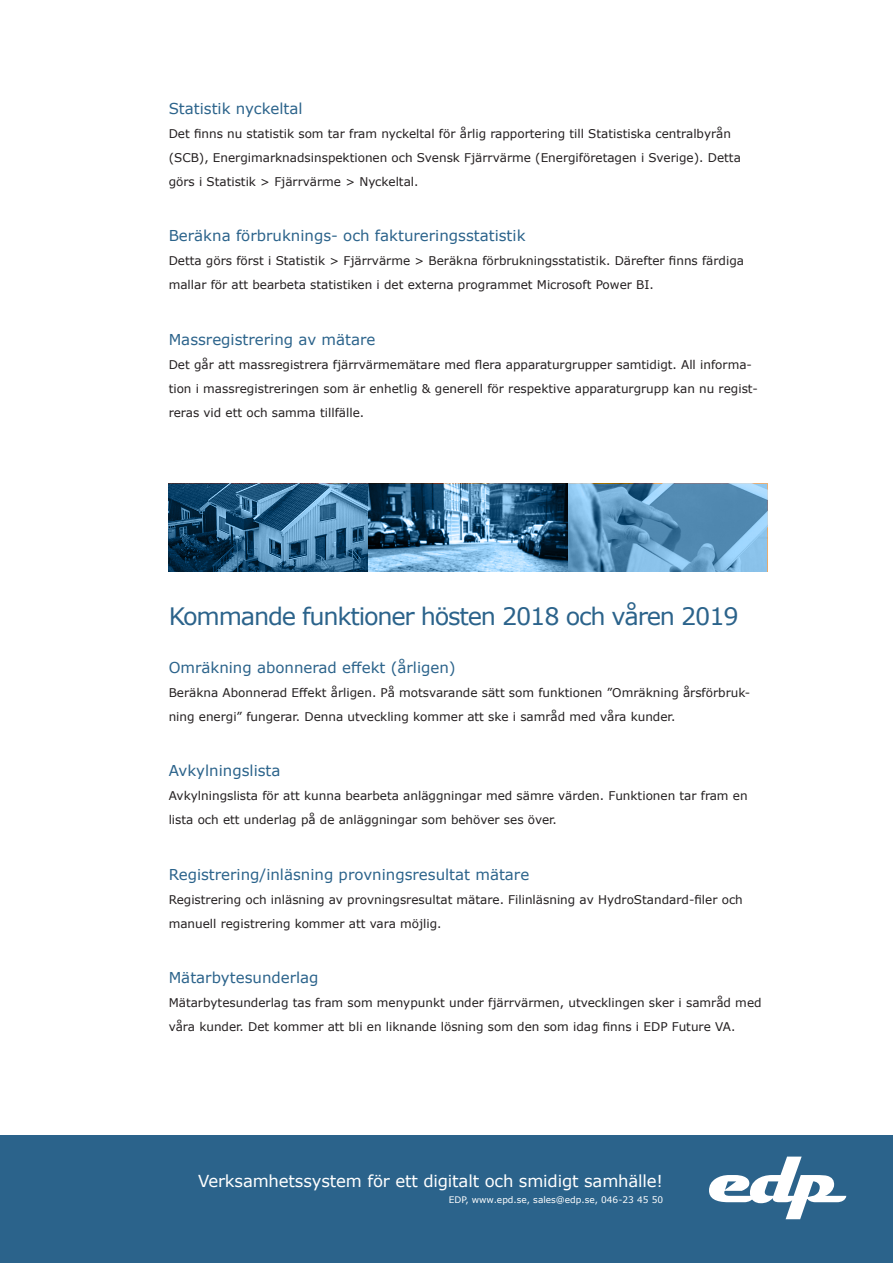
<style>
.page{position:relative;width:893px;height:1263px;background:#fff}
.page>*{position:absolute;margin:0;border:0;box-sizing:border-box;transform-origin:0 0}
.t1{font:24px "Verdana";letter-spacing:-.05em;color:#2b638b}
.t2{font:16.5px "Verdana";letter-spacing:-.01em;color:#fff}
.t3{font:15px "Verdana";color:#2b638b}
.t4{font:12px/24px "Verdana";color:#231f20}
.t5{font:9px "Verdana";color:#fff}
</style>
<div class="page">
<img style="left:169px;top:484px;width:598px;height:88px">
<div style="left:0;top:1135px;width:893px;height:128px;background:#2b638b"></div>
<svg style="left:709px;top:1156px;width:137px;height:63px"></svg>
<p class="t3" style="left:169px;top:98px;width:135px">Statistik nyckeltal</p>
<p class="t4" style="left:169px;top:121px;width:574px">Det finns nu statistik som tar fram nyckeltal för årlig rapportering till Statistiska centralbyrån (SCB), Energimarknadsinspektionen och Svensk Fjärrvärme (Energiföretagen i Sverige). Detta görs i Statistik &gt; Fjärrvärme &gt; Nyckeltal.</p>
<p class="t3" style="left:169px;top:225px;width:358px">Beräkna förbruknings- och faktureringsstatistik</p>
<p class="t4" style="left:169px;top:249px;width:577px">Detta görs först i Statistik &gt; Fjärrvärme &gt; Beräkna förbrukningsstatistik. Därefter finns färdiga mallar för att bearbeta statistiken i det externa programmet Microsoft Power BI.</p>
<p class="t3" style="left:169px;top:329px;width:208px">Massregistrering av mätare</p>
<p class="t4" style="left:169px;top:352px;width:591px">Det går att massregistrera fjärrvärmemätare med flera apparaturgrupper samtidigt. All informa&shy;tion i massregistreringen som är enhetlig &amp; generell för respektive apparaturgrupp kan nu regist&shy;reras vid ett och samma tillfälle.</p>
<p class="t1" style="left:169px;top:599px;width:571px">Kommande funktioner hösten 2018 och våren 2019</p>
<p class="t3" style="left:169px;top:657px;width:289px">Omräkning abonnerad effekt (årligen)</p>
<p class="t4" style="left:169px;top:680px;width:583px">Beräkna Abonnerad Effekt årligen. På motsvarande sätt som funktionen ”Omräkning årsförbruk&shy;ning energi” fungerar. Denna utveckling kommer att ske i samråd med våra kunder.</p>
<p class="t3" style="left:169px;top:760px;width:113px">Avkylningslista</p>
<p class="t4" style="left:169px;top:784px;width:580px">Avkylningslista för att kunna bearbeta anläggningar med sämre värden. Funktionen tar fram en lista och ett underlag på de anläggningar som behöver ses över.</p>
<p class="t3" style="left:169px;top:864px;width:362px">Registrering/inläsning provningsresultat mätare</p>
<p class="t4" style="left:169px;top:887px;width:576px">Registrering och inläsning av provningsresultat mätare. Filinläsning av HydroStandard-filer och manuell registrering kommer att vara möjlig.</p>
<p class="t3" style="left:169px;top:967px;width:151px">Mätarbytesunderlag</p>
<p class="t4" style="left:169px;top:991px;width:594px">Mätarbytesunderlag tas fram som menypunkt under fjärrvärmen, utvecklingen sker i samråd med våra kunder. Det kommer att bli en liknande lösning som den som idag finns i EDP Future VA.</p>
<p class="t2" style="left:198px;top:1169px;width:467px">Verksamhetssystem för ett digitalt och smidigt samhälle!</p>
<p class="t5" style="left:449px;top:1194px;width:216px">EDP, www.epd.se, sales@edp.se, 046-23 45 50</p>
</div>
